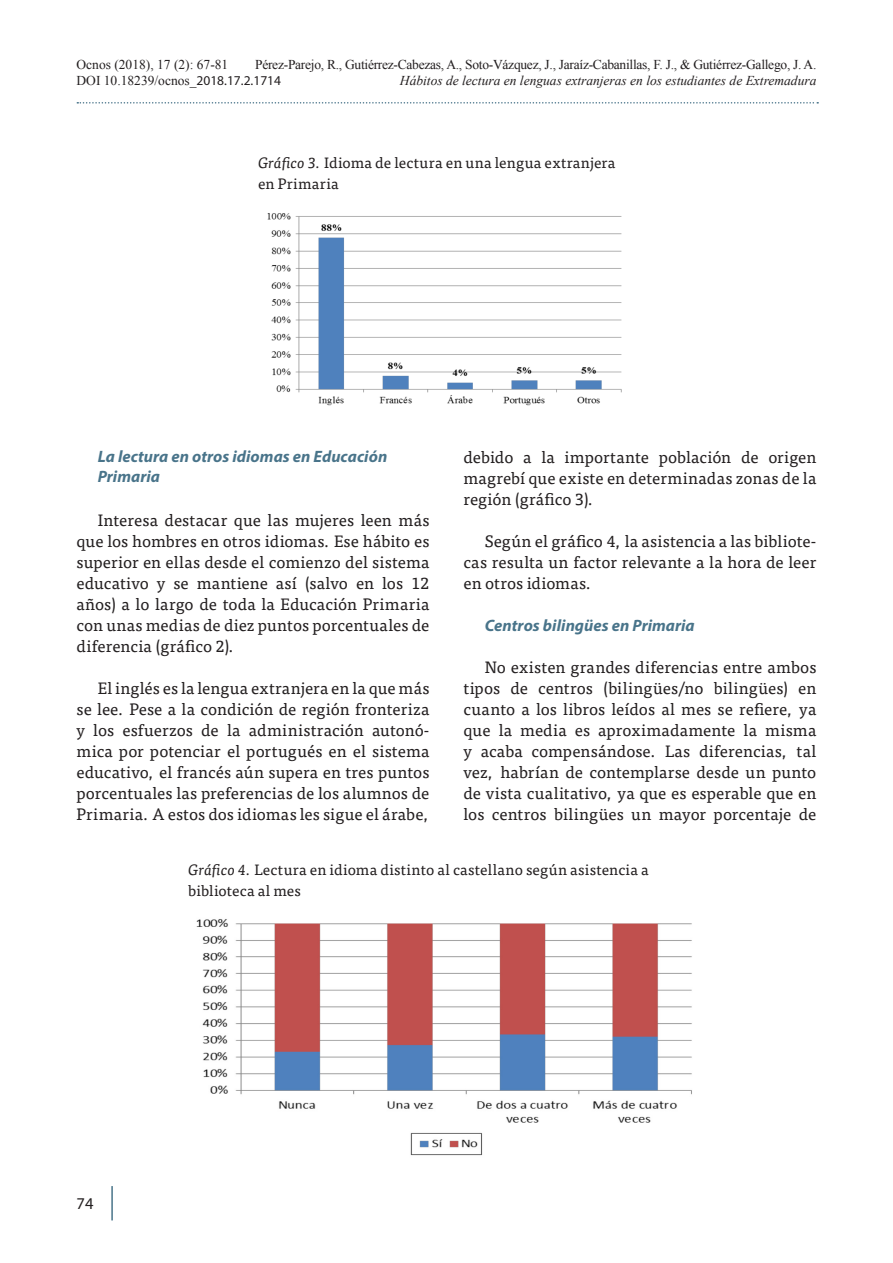
<style>
.page{position:relative;width:893px;height:1263px;background:#fff}
.page>*{position:absolute;margin:0;border:0;box-sizing:border-box;transform-origin:0 0}
.Texto_corrido{font:16.5px/21px "Tisa Pro";letter-spacing:.005em;color:#231f20;text-align:justify}
.Subapartado{font:italic 700 16.5px/19.8px "Myriad Pro";letter-spacing:.005em;color:#49748a}
.t1{font:16.5px "Myriad Pro";color:#231f20}
.Título_tablas-gráfic{font:15px/21px "Tisa Pro";letter-spacing:.015em;color:#231f20}
.t2{font:13.5px "Times New Roman";letter-spacing:-.02em;color:#231f20}
.t3{font:italic 13.5px "Times New Roman";color:#231f20}
.t4{font:13.5px/16.2px "Times New Roman";color:#231f20}
.s1{font-family:"Myriad Pro"}
.s2{font-style:italic}
</style>
<div class="page">
<svg style="left:77px;top:102px;width:741px;height:2px"></svg>
<hr style="left:111px;top:1187px;width:2px;height:33px;background:#49748a">
<img style="left:267px;top:213px;width:355px;height:193px">
<img style="left:196px;top:919px;width:496px;height:237px">
<p class="t2" style="left:255px;top:55px;width:563px">Pérez-Parejo, R., Gutiérrez-Cabezas, A., Soto-Vázquez, J., Jaraíz-Cabanillas, F. J., &amp; Gutiérrez-Gallego, J. A.</p>
<p class="t3" style="left:400px;top:71px;width:418px">Hábitos de lectura en lenguas extranjeras en los estudiantes de Extremadura</p>
<p class="t4" style="left:77px;top:56px;width:206px">Ocnos (2018), 17 (2): 67-81<br>DOI 10.18239/ocnos_<span class="s1">2018.17.2.1714</span></p>
<p class="Título_tablas-gráfic" style="left:258px;top:152px;width:359px"><span class="s2">Gráfico 3.</span> Idioma de lectura en una lengua extranjera en Primaria</p>
<p class="Subapartado" style="left:98px;top:446px;width:291px">La lectura en otros idiomas en Educación<br>Primaria</p>
<p class="Texto_corrido" style="left:77px;top:509px;width:354px;text-indent:21px">Interesa destacar que las mujeres leen más que los hombres en otros idiomas. Ese hábito es superior en ellas desde el comienzo del sistema educativo y se mantiene así (salvo en los 12 años) a lo largo de toda la Educación Primaria con unas medias de diez puntos porcentuales de diferencia (gráfico 2).</p>
<p class="Texto_corrido" style="left:77px;top:677px;width:354px;text-indent:21px">El inglés es la lengua extranjera en la que más se lee. Pese a la condición de región fronteriza y los esfuerzos de la administración autonó&shy;mica por potenciar el portugués en el sistema educativo, el francés aún supera en tres puntos porcentuales las preferencias de los alumnos de Primaria. A estos dos idiomas les sigue el árabe,</p>
<p class="Texto_corrido" style="left:463px;top:446px;width:354px">debido a la importante población de origen magrebí que existe en determinadas zonas de la región (gráfico 3).</p>
<p class="Texto_corrido" style="left:463px;top:530px;width:354px;text-indent:21px">Según el gráfico 4, la asistencia a las bibliote&shy;cas resulta un factor relevante a la hora de leer en otros idiomas.</p>
<p class="Subapartado" style="left:485px;top:614px;width:211px">Centros bilingües en Primaria</p>
<p class="Texto_corrido" style="left:463px;top:656px;width:354px;text-indent:21px">No existen grandes diferencias entre ambos tipos de centros (bilingües/no bilingües) en cuanto a los libros leídos al mes se refiere, ya que la media es aproximadamente la misma y acaba compensándose. Las diferencias, tal vez, habrían de contemplarse desde un punto de vista cualitativo, ya que es esperable que en los centros bilingües un mayor porcentaje de</p>
<p class="Título_tablas-gráfic" style="left:188px;top:858px;width:462px"><span class="s2">Gráfico 4.</span> Lectura en idioma distinto al castellano según asistencia a biblioteca al mes</p>
<p class="t1" style="left:77px;top:1194px;width:18px">74</p>
</div>
